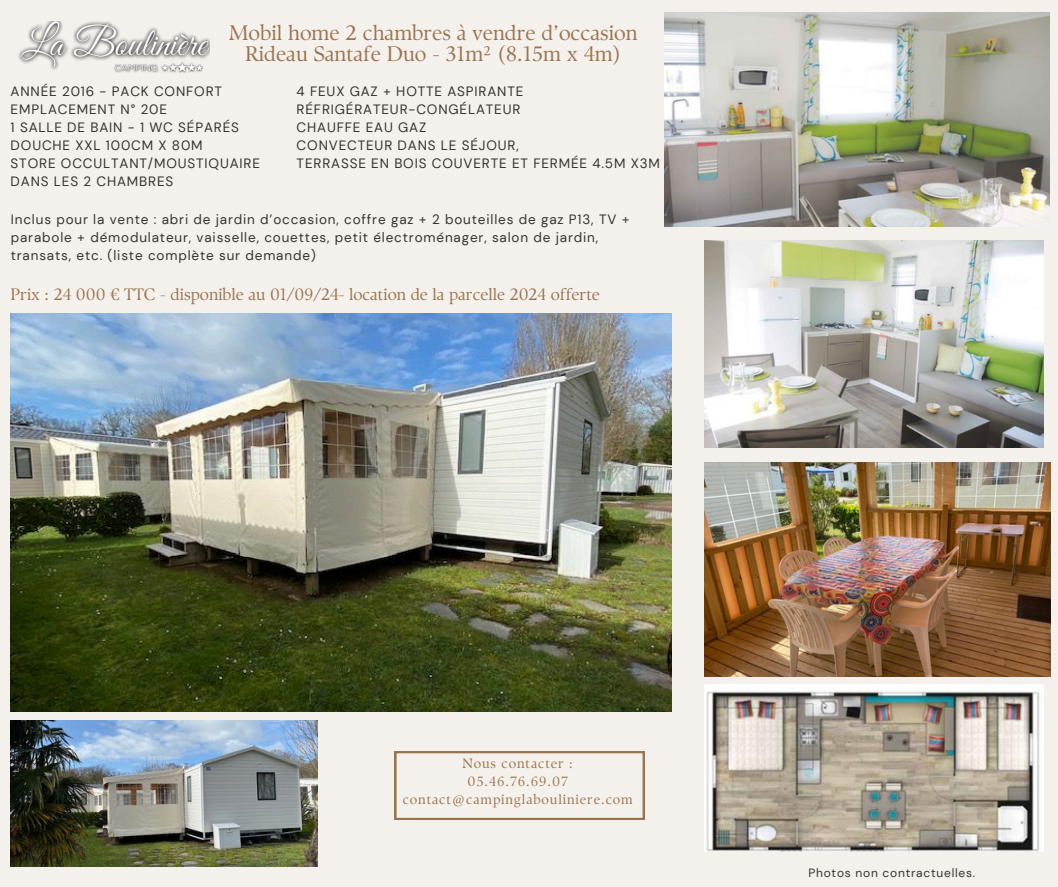
<style>
.page{position:relative;width:1058px;height:887px;background:#fff}
.page>*{position:absolute;margin:0;border:0;box-sizing:border-box;transform-origin:0 0}
.t1{font:21px/20.2px "TY Serif D";color:#9a744e;text-align:center}
.t2{font:16.5px "TY Serif D";color:#9a744e}
.t3{font:13.5px/18px "DM Sans";letter-spacing:.065em;color:#37332f}
.t4{font:13.5px/18px "TY Serif D";letter-spacing:.065em;color:#9a744e;text-align:center}
.t5{font:12px "DM Sans";letter-spacing:.065em;color:#37332f}
</style>
<div class="page">
<div style="left:0;top:0;width:1058px;height:886px;background:#f4f0eb"></div>
<img style="left:11px;top:314px;width:660px;height:397px">
<img style="left:704px;top:462px;width:346px;height:214px">
<img style="left:665px;top:13px;width:384px;height:213px">
<img style="left:18px;top:21px;width:191px;height:52px">
<img style="left:704px;top:684px;width:339px;height:167px">
<img style="left:11px;top:720px;width:307px;height:146px">
<img style="left:704px;top:241px;width:339px;height:207px">
<svg style="left:394px;top:751px;width:251px;height:68px"></svg>
<h2 class="t1" style="left:229px;top:23px;width:410px">Mobil home 2 chambres à vendre d’occasion<br>Rideau Santafe Duo - 31m² (8.15m x 4m)</h2>
<p class="t3" style="left:297px;top:82px;width:365px">4 FEUX GAZ + HOTTE ASPIRANTE<br>RÉFRIGÉRATEUR-CONGÉLATEUR<br>CHAUFFE EAU GAZ<br>CONVECTEUR DANS LE SÉJOUR,<br>TERRASSE EN BOIS COUVERTE ET FERMÉE 4.5M X3M</p>
<h3 class="t3" style="left:11px;top:82px;width:251px">ANNÉE 2016 - PACK CONFORT<br>EMPLACEMENT N° 20E<br>1 SALLE DE BAIN - 1 WC SÉPARÉS<br>DOUCHE XXL 100CM X 80M<br>STORE OCCULTANT/MOUSTIQUAIRE<br>DANS LES 2 CHAMBRES</h3>
<p class="t3" style="left:11px;top:210px;width:620px">Inclus pour la vente : abri de jardin d’occasion, coffre gaz + 2 bouteilles de gaz P13, TV + parabole + démodulateur, vaisselle, couettes, petit électroménager, salon de jardin, transats, etc. (liste complète sur demande)</p>
<p class="t2" style="left:11px;top:284px;width:591px">Prix : 24 000 € TTC - disponible au 01/09/24- location de la parcelle 2024 offerte</p>
<h4 class="t4" style="left:403px;top:754px;width:231px">Nous contacter :<br>05.46.76.69.07 contact@campinglabouliniere.com</h4>
<h4 class="t5" style="left:808px;top:864px;width:168px">Photos non contractuelles.</h4>
</div>
